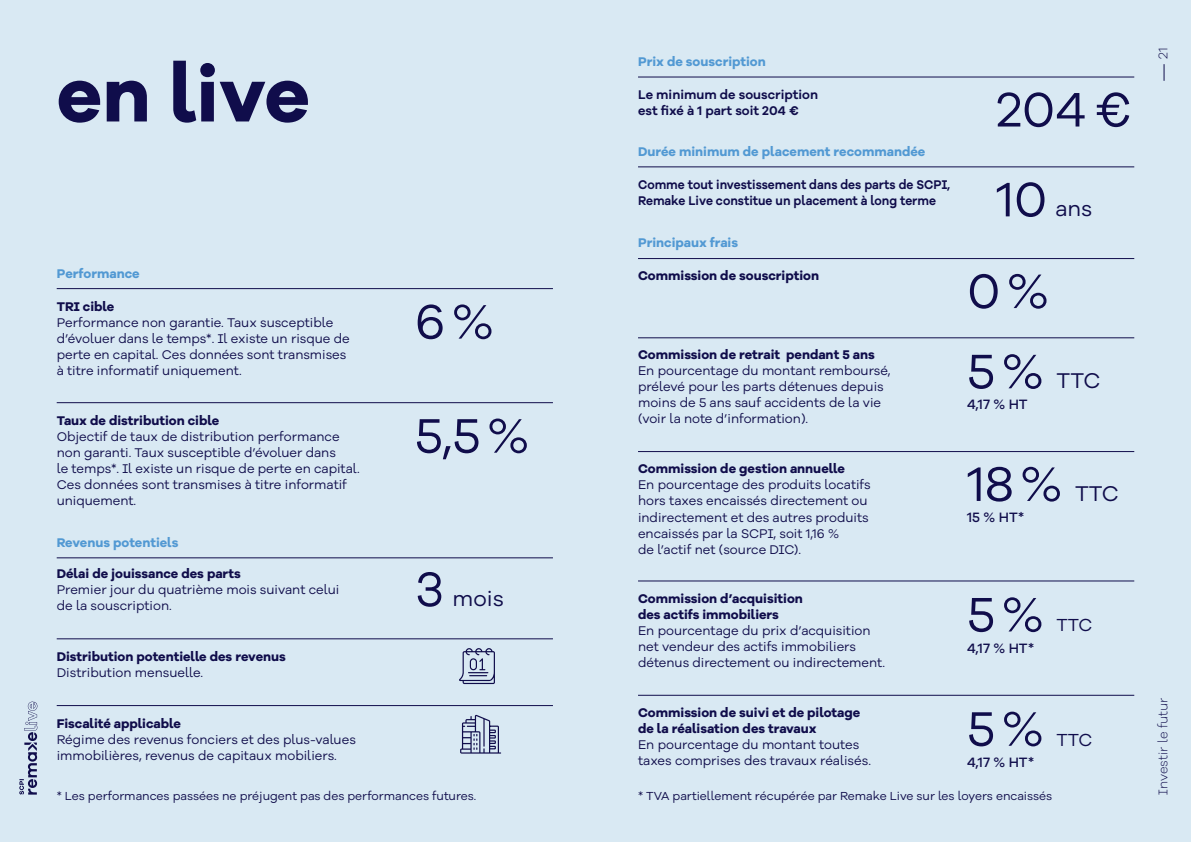
<style>
.page{position:relative;width:1191px;height:842px;background:#d9e9f3}
.page>*{position:absolute;margin:0;border:0;box-sizing:border-box;transform-origin:0 0}
.t1{font:700 78.9px "Galano Grotesque Alt";color:#100d4b}
.t2{font:50px "Galano Grotesque Alt";color:#100d4b}
.t3{font:22px "Galano Grotesque Alt";color:#100d4b}
.t4{font:18px "Galano Grotesque Alt";letter-spacing:-.015em;color:#100d4b}
.t5{font:500 14px "Galano Grotesque Alt";color:#100d4b}
.t6{font:13px/16px "Galano Grotesque Alt";color:#100d4b}
.t7{font:700 13px/16px "Galano Grotesque Alt";color:#100d4b}
.t8{font:700 13px "Galano Grotesque Alt";color:#5299d3}
.t9{font:600 13px/16px "Galano Grotesque Alt";color:#100d4b;scale:.94 1}
.t10{font:600 13px/16px "Galano Grotesque Alt";color:#100d4b}
.t11{font:300 13px "Galano Grotesque Alt";color:#100d4b}
.t12{font:12px "Galano Grotesque Alt";color:#100d4b}
</style>
<div class="page">
<svg style="left:19px;top:702px;width:18px;height:93px"></svg>
<hr style="left:638px;top:451px;width:496px;height:1px;background:#100d4b">
<hr style="left:638px;top:166px;width:496px;height:1px;background:#100d4b">
<hr style="left:638px;top:258px;width:496px;height:1px;background:#100d4b">
<hr style="left:638px;top:77px;width:496px;height:1px;background:#100d4b">
<hr style="left:638px;top:580px;width:496px;height:1px;background:#100d4b">
<hr style="left:638px;top:695px;width:496px;height:1px;background:#100d4b">
<hr style="left:638px;top:337px;width:496px;height:1px;background:#100d4b">
<hr style="left:57px;top:557px;width:496px;height:1px;background:#100d4b">
<hr style="left:57px;top:638px;width:496px;height:1px;background:#100d4b">
<hr style="left:57px;top:705px;width:496px;height:1px;background:#100d4b">
<svg style="left:460px;top:714px;width:41px;height:40px"></svg>
<svg style="left:459px;top:648px;width:36px;height:36px"></svg>
<hr style="left:57px;top:288px;width:496px;height:1px;background:#100d4b">
<hr style="left:57px;top:402px;width:496px;height:1px;background:#100d4b">
<svg style="left:1163px;top:64px;width:1px;height:17px"></svg>
<h1 class="t1" style="left:57px;top:44px;width:255px">en live</h1>
<p class="t8" style="left:57px;top:265px;width:84px">Performance</p>
<p class="t7" style="left:57px;top:298px;width:59px">TRI cible</p>
<p class="t6" style="left:57px;top:314px;width:294px">Performance non garantie. Taux susceptible d’évoluer dans le temps*. Il existe un risque de perte en capital. Ces données sont transmises à titre informatif uniquement.</p>
<p class="t7" style="left:57px;top:412px;width:164px">Taux de distribution cible</p>
<p class="t6" style="left:57px;top:428px;width:304px">Objectif de taux de distribution performance non garanti. Taux susceptible d’évoluer dans<br>le temps*. Il existe un risque de perte en capital.<br>Ces données sont transmises à titre informatif uniquement.</p>
<p class="t8" style="left:57px;top:534px;width:123px">Revenus potentiels</p>
<p class="t7" style="left:57px;top:565px;width:185px">Délai de jouissance des parts</p>
<p class="t6" style="left:57px;top:581px;width:284px">Premier jour du quatrième mois suivant celui de la souscription.</p>
<p class="t7" style="left:57px;top:648px;width:231px">Distribution potentielle des revenus</p>
<p class="t6" style="left:57px;top:664px;width:148px">Distribution mensuelle.</p>
<p class="t7" style="left:57px;top:715px;width:126px">Fiscalité applicable</p>
<p class="t6" style="left:57px;top:731px;width:301px">Régime des revenus fonciers et des plus-values immobilières, revenus de capitaux mobiliers.</p>
<h2 class="t2" style="left:415px;top:289px;width:81px">6%</h2>
<h2 class="t2" style="left:415px;top:403px;width:116px">5,5%</h2>
<h2 class="t2" style="left:415px;top:557px;width:31px">3</h2>
<h3 class="t3" style="left:452px;top:584px;width:53px">mois</h3>
<p class="t12" style="left:57px;top:788px;width:421px">* Les performances passées ne préjugent pas des performances futures.</p>
<p class="t8" style="left:638px;top:53px;width:129px">Prix de souscription</p>
<p class="t10" style="left:638px;top:86px;width:181px">Le minimum de souscription est fixé à 1 part soit 204 €</p>
<h2 class="t2" style="left:996px;top:77px;width:137px">204€</h2>
<p class="t8" style="left:638px;top:143px;width:289px">Durée minimum de placement recommandée</p>
<p class="t9" style="left:638px;top:176px;width:334px">Comme tout investissement dans des parts de SCPI,<br>Remake Live constitue un placement à long terme</p>
<h2 class="t2" style="left:996px;top:167px;width:52px">10</h2>
<h3 class="t3" style="left:1055px;top:195px;width:38px">ans</h3>
<p class="t8" style="left:638px;top:234px;width:102px">Principaux frais</p>
<p class="t7" style="left:638px;top:267px;width:183px">Commission de souscription</p>
<h2 class="t2" style="left:967px;top:259px;width:83px">0%</h2>
<p class="t7" style="left:638px;top:346px;width:238px">Commission de retrait pendant 5 ans</p>
<p class="t6" style="left:638px;top:362px;width:254px">En pourcentage du montant remboursé, prélevé pour les parts détenues depuis moins de 5 ans sauf accidents de la vie (voir la note d’information).</p>
<h2 class="t2" style="left:967px;top:339px;width:78px">5%</h2>
<p class="t5" style="left:967px;top:395px;width:62px">4,17 % HT</p>
<h3 class="t3" style="left:1056px;top:367px;width:46px">TTC</h3>
<p class="t7" style="left:638px;top:461px;width:208px">Commission de gestion annuelle</p>
<p class="t6" style="left:638px;top:477px;width:234px">En pourcentage des produits locatifs hors taxes encaissés directement ou indirectement et des autres produits encaissés par la SCPI, soit 1,16 %<br>de l’actif net (source DIC).</p>
<h2 class="t2" style="left:967px;top:452px;width:97px">18%</h2>
<p class="t5" style="left:967px;top:508px;width:59px">15 % HT*</p>
<h3 class="t3" style="left:1075px;top:479px;width:46px">TTC</h3>
<p class="t7" style="left:638px;top:590px;width:166px">Commission d’acquisition des actifs immobiliers</p>
<p class="t6" style="left:638px;top:622px;width:248px">En pourcentage du prix d’acquisition net vendeur des actifs immobiliers détenus directement ou indirectement.</p>
<h2 class="t2" style="left:967px;top:582px;width:78px">5%</h2>
<p class="t5" style="left:967px;top:639px;width:68px">4,17 % HT*</p>
<h3 class="t4" style="left:1056px;top:614px;width:38px">TTC</h3>
<p class="t7" style="left:638px;top:704px;width:224px">Commission de suivi et de pilotage de la réalisation des travaux</p>
<p class="t6" style="left:638px;top:736px;width:234px">En pourcentage du montant toutes taxes comprises des travaux réalisés.</p>
<h2 class="t2" style="left:967px;top:696px;width:78px">5%</h2>
<p class="t5" style="left:967px;top:753px;width:68px">4,17 % HT*</p>
<h3 class="t4" style="left:1056px;top:728px;width:38px">TTC</h3>
<p class="t12" style="left:638px;top:788px;width:416px">* TVA partiellement récupérée par Remake Live sur les loyers encaissés</p>
<p class="t11" style="left:1154px;top:59px;width:13px;rotate:-90deg">21</p>
<p class="t11" style="left:1154px;top:795px;width:98px;rotate:-90deg">Investir le futur</p>
</div>
